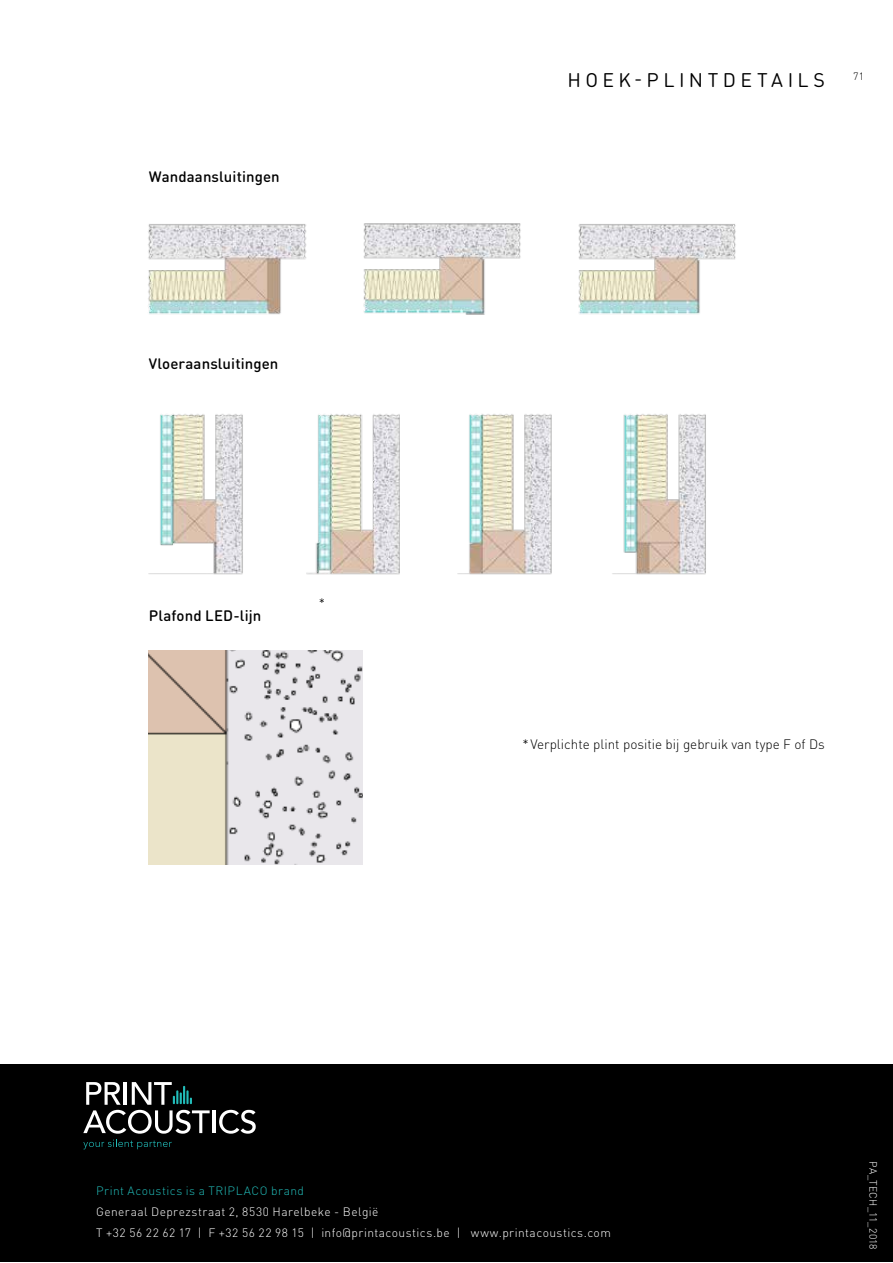
<style>
.page{position:relative;width:893px;height:1263px;background:#fff}
.page>*{position:absolute;margin:0;border:0;box-sizing:border-box;transform-origin:0 0}
.t1{font:19.5px "DIN Round Pro";letter-spacing:.225em;color:#000}
.t2{font:500 15px "DIN Round Pro";letter-spacing:.005em;color:#000}
.t3{font:300 13.5px "DIN Pro";color:#000}
.t4{font:300 12px/21px "DIN Pro";letter-spacing:.035em;color:#fff}
.t5{font:300 12px "DIN Pro";letter-spacing:.04em;color:#22bcb9}
.t6{font:300 10.5px "DIN Pro";letter-spacing:.01em;color:#fff}
.t7{font:300 10.5px "DIN Round Pro";color:#000}
</style>
<div class="page">
<img style="left:148px;top:224px;width:159px;height:91px">
<img style="left:363px;top:223px;width:158px;height:92px">
<img style="left:578px;top:224px;width:158px;height:90px">
<img style="left:149px;top:650px;width:214px;height:214px">
<img style="left:148px;top:414px;width:95px;height:161px">
<img style="left:612px;top:414px;width:94px;height:161px">
<img style="left:457px;top:414px;width:95px;height:161px">
<img style="left:306px;top:414px;width:94px;height:161px">
<div style="left:0;top:1064px;width:893px;height:198px;background:#000"></div>
<hr style="left:212px;top:1110px;width:3px;height:23px;background:#fff">
<svg style="left:219px;top:1110px;width:37px;height:24px"></svg>
<svg style="left:83px;top:1082px;width:127px;height:67px"></svg>
<p class="t2" style="left:149px;top:166px;width:132px">Wandaansluitingen</p>
<p class="t2" style="left:149px;top:353px;width:131px">Vloeraansluitingen</p>
<p class="t2" style="left:149px;top:605px;width:114px">Plafond LED-lijn</p>
<p class="t3" style="left:319px;top:594px;width:8px">*</p>
<h1 class="t1" style="left:567px;top:67px;width:259px">HOEK-PLINTDETAILS</h1>
<p class="t7" style="left:853px;top:70px;width:12px">71</p>
<p class="t3" style="left:522px;top:735px;width:304px">*Verplichte plint positie bij gebruik van type F of Ds</p>
<p class="t5" style="left:96px;top:1183px;width:209px">Print Acoustics is a TRIPLACO brand</p>
<p class="t4" style="left:96px;top:1201px;width:516px">Generaal Deprezstraat 2, 8530 Harelbeke - België<br>T +32 56 22 62 17 | F +32 56 22 98 15 | info@printacoustics.be | www.printacoustics.com</p>
<p class="t6" style="left:880px;top:1161px;width:90px;rotate:90deg">PA_TECH_11_2018</p>
</div>
